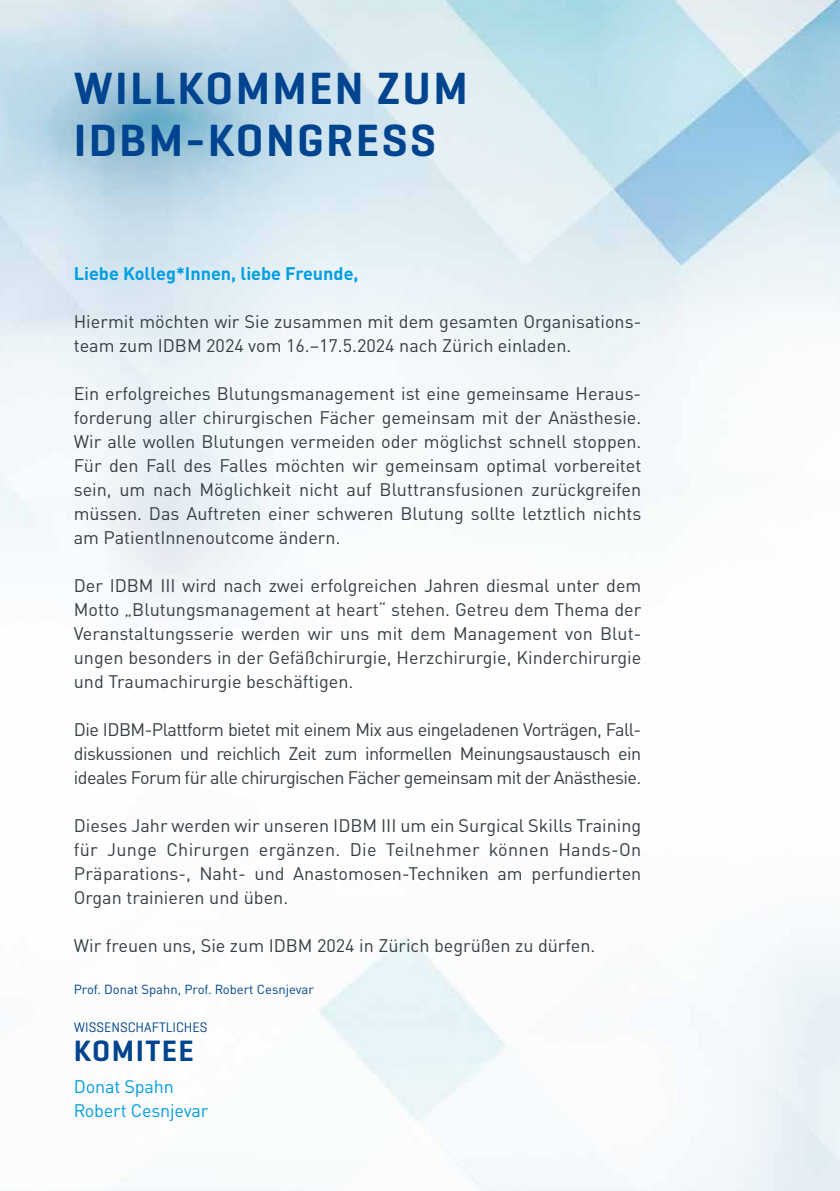
<style>
.page{position:relative;width:840px;height:1191px;background:#fff}
.page>*{position:absolute;margin:0;border:0;box-sizing:border-box;transform-origin:0 0}
.t1{font:600 46px/52px "Geogrotesque";letter-spacing:.05em;color:#00448f}
.t2{font:600 30px "Geogrotesque";letter-spacing:.05em;color:#00448f}
.t3{font:18px/24px "DINOT";color:#353e42;text-align:justify}
.t4{font:700 18px "DINOT";color:#009ee3}
.t5{font:18px/24px "DINOT";letter-spacing:-.01em;color:#009ee3}
.t6{font:14px "Geogrotesque";color:#00448f}
.t7{font:13px "DINOT";color:#00448f}
</style>
<div class="page">
<img style="left:0;top:0;width:839px;height:1191px">
<h1 class="t1" style="left:74px;top:62px;width:395px">WILLKOMMEN ZUM<br>IDBM-KONGRESS</h1>
<p class="t4" style="left:74px;top:261px;width:286px">Liebe Kolleg*Innen, liebe Freunde,</p>
<p class="t3" style="left:74px;top:309px;width:568px">Hiermit möchten wir Sie zusammen mit dem gesamten Organisations&shy;team zum IDBM 2024 vom 16.–17.5.2024 nach Zürich einladen.</p>
<p class="t3" style="left:74px;top:381px;width:568px">Ein erfolgreiches Blutungsmanagement ist eine gemeinsame Heraus&shy;forderung aller chirurgischen Fächer gemeinsam mit der Anästhesie.<br>Wir alle wollen Blutungen vermeiden oder möglichst schnell stoppen.<br>Für den Fall des Falles möchten wir gemeinsam optimal vorbereitet sein, um nach Möglichkeit nicht auf Bluttransfusionen zurückgreifen müssen. Das Auftreten einer schweren Blutung sollte letztlich nichts am PatientInnenoutcome ändern.</p>
<p class="t3" style="left:74px;top:573px;width:568px;text-align:left">Der IDBM III wird nach zwei erfolgreichen Jahren diesmal unter dem Motto „Blutungsmanagement at heart“ stehen. Getreu dem Thema der Veranstaltungsserie werden wir uns mit dem Management von Blut&shy;ungen besonders in der Gefäßchirurgie, Herzchirurgie, Kinderchirurgie und Traumachirurgie beschäftigen.</p>
<p class="t3" style="left:74px;top:717px;width:568px">Die IDBM-Plattform bietet mit einem Mix aus eingeladenen Vorträgen, Fall&shy;diskussionen und reichlich Zeit zum informellen Meinungsaustausch ein ideales Forum für alle chirurgischen Fächer gemeinsam mit der Anästhesie.</p>
<p class="t3" style="left:74px;top:813px;width:568px">Dieses Jahr werden wir unseren IDBM III um ein Surgical Skills Training für Junge Chirurgen ergänzen. Die Teilnehmer können Hands-On Präparations-, Naht- und Anastomosen-Techniken am perfundierten Organ trainieren und üben.</p>
<p class="t3" style="left:74px;top:933px;width:523px">Wir freuen uns, Sie zum IDBM 2024 in Zürich begrüßen zu dürfen.</p>
<p class="t7" style="left:74px;top:981px;width:241px">Prof. Donat Spahn, Prof. Robert Cesnjevar</p>
<p class="t6" style="left:74px;top:1018px;width:135px">WISSENSCHAFTLICHES</p>
<h2 class="t2" style="left:74px;top:1032px;width:122px">KOMITEE</h2>
<p class="t5" style="left:74px;top:1074px;width:136px">Donat Spahn<br>Robert Cesnjevar</p>
</div>
